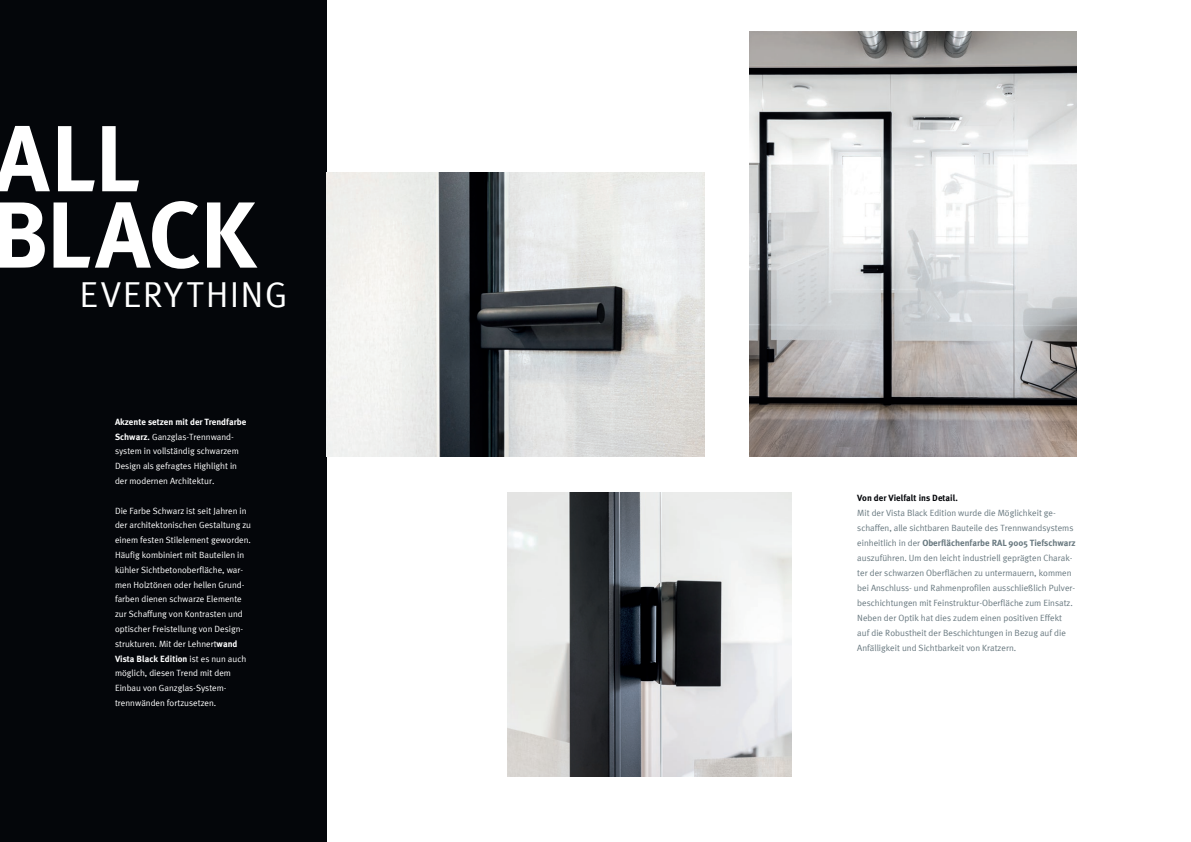
<style>
.page{position:relative;width:1191px;height:842px;background:#fff}
.page>*{position:absolute;margin:0;border:0;box-sizing:border-box;transform-origin:0 0}
.t1{font:700 93.7px "Meta Plus";letter-spacing:-.01em;color:#fff}
.t2{font:36px "Meta Plus Normal";letter-spacing:.04em;color:#fff}
.t3{font:9px/14.8px "Meta Plus Normal";color:#fff}
.t4{font:9px/15px "Meta Plus Normal";color:#697980}
.t5{font:700 9px "Meta Plus";color:#fff}
.t6{font:700 9px "Meta Plus";color:#697980}
.t7{font:700 9px "Meta Plus";color:#04060a}
.s1{font-family:"Meta Plus";font-weight:700}
.s2{font-family:"Meta Plus Normal";font-weight:400}
</style>
<div class="page">
<div style="left:0;top:0;width:326px;height:842px;background:#04060a"></div>
<img style="left:326px;top:173px;width:378px;height:283px">
<img style="left:750px;top:31px;width:326px;height:425px">
<img style="left:508px;top:493px;width:283px;height:283px">
<h1 class="t1" style="left:-5px;top:105px;width:146px">ALL</h1>
<h1 class="t1" style="left:-9px;top:181px;width:267px">BLACK</h1>
<h2 class="t2" style="left:80px;top:274px;width:209px">EVERYTHING</h2>
<p class="t5" style="left:115px;top:416px;width:133px">Akzente setzen mit der Trendfarbe</p>
<p class="t3" style="left:115px;top:429px;width:125px"><span class="s1">Schwarz.</span> Ganzglas-Trennwand&shy;system in vollständig schwarzem<br>Design als gefragtes Highlight in der modernen Architektur.</p>
<p class="t3" style="left:115px;top:503px;width:138px">Die Farbe Schwarz ist seit Jahren in der architektonischen Gestaltung zu einem festen Stilelement geworden.<br>Häufig kombiniert mit Bauteilen in kühler Sichtbetonoberfläche, war&shy;men Holztönen oder hellen Grund&shy;farben dienen schwarze Elemente zur Schaffung von Kontrasten und optischer Freistellung von Design&shy;strukturen. Mit der Lehnert<span class="s1">wand</span></p>
<p class="t5" style="left:115px;top:653px;width:133px">Vista Black Edition <span class="s2">ist es nun auch</span></p>
<p class="t3" style="left:115px;top:666px;width:117px">möglich, diesen Trend mit dem<br>Einbau von Ganzglas-System&shy;trennwänden fortzusetzen.</p>
<p class="t7" style="left:857px;top:492px;width:102px">Von der Vielfalt ins Detail.</p>
<p class="t4" style="left:857px;top:505px;width:217px">Mit der Vista Black Edition wurde die Möglichkeit ge&shy;schaffen, alle sichtbaren Bauteile des Trennwandsystems</p>
<p class="t6" style="left:857px;top:537px;width:220px"><span class="s2">einheitlich in der</span> Oberflächenfarbe RAL 9005 Tiefschwarz</p>
<p class="t4" style="left:857px;top:550px;width:219px">auszuführen. Um den leicht industriell geprägten Charak&shy;ter der schwarzen Oberflächen zu untermauern, kommen bei Anschluss- und Rahmenprofilen ausschließlich Pulver&shy;beschichtungen mit Feinstruktur-Oberfläche zum Einsatz.<br>Neben der Optik hat dies zudem einen positiven Effekt auf die Robustheit der Beschichtungen in Bezug auf die Anfälligkeit und Sichtbarkeit von Kratzern.</p>
</div>
